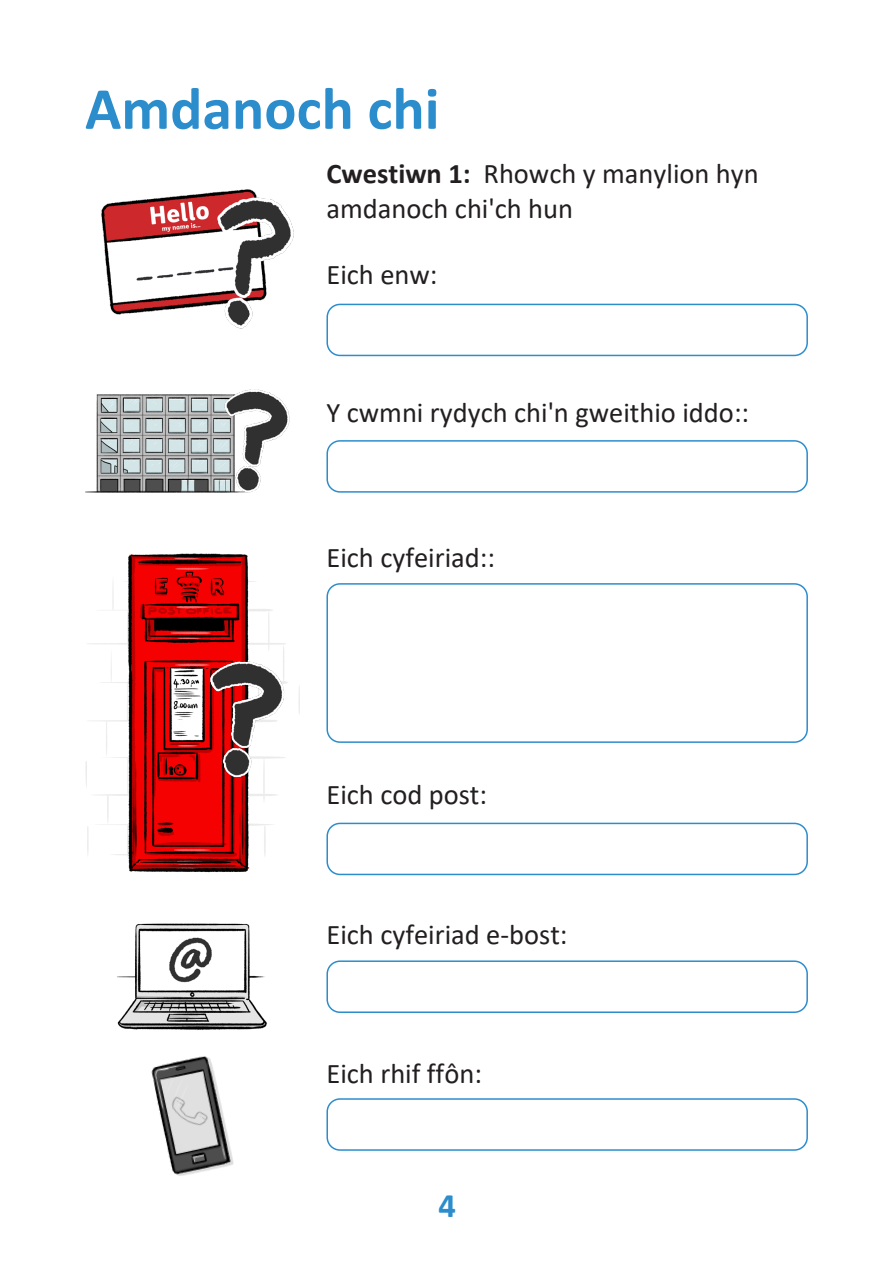
<style>
.page{position:relative;width:893px;height:1263px;background:#fff}
.page>*{position:absolute;margin:0;border:0;box-sizing:border-box;transform-origin:0 0}
.t1{font:700 60px "Calibri";color:#2c8dcd}
.t2{font:700 34.5px "Calibri";color:#2c8dcd}
.t3{font:28.5px/34.2px "Calibri";color:#231f20}
.s1{font-weight:700}
</style>
<div class="page">
<img style="left:101px;top:189px;width:193px;height:140px">
<div style="left:326px;top:304px;width:482px;height:52px;border:2px solid #2c8dcd;border-radius:13px"></div>
<div style="left:326px;top:440px;width:482px;height:53px;border:2px solid #2c8dcd;border-radius:13px"></div>
<img style="left:117px;top:923px;width:150px;height:107px">
<div style="left:326px;top:960px;width:482px;height:53px;border:2px solid #2c8dcd;border-radius:13px"></div>
<img style="left:151px;top:1056px;width:83px;height:120px">
<div style="left:326px;top:1098px;width:482px;height:53px;border:2px solid #2c8dcd;border-radius:13px"></div>
<div style="left:326px;top:823px;width:482px;height:52px;border:2px solid #2c8dcd;border-radius:13px"></div>
<div style="left:326px;top:583px;width:482px;height:160px;border:2px solid #2c8dcd;border-radius:13px"></div>
<img style="left:85px;top:395px;width:136px;height:98px">
<img style="left:221px;top:389px;width:69px;height:104px">
<img style="left:85px;top:553px;width:214px;height:320px">
<img style="left:207px;top:655px;width:78px;height:129px">
<p class="t1" style="left:85px;top:66px;width:356px">Amdanoch chi</p>
<p class="t3" style="left:326px;top:156px;width:434px"><span class="s1">Cwestiwn 1:</span> Rhowch y manylion hyn amdanoch chi'ch hun</p>
<p class="t3" style="left:326px;top:257px;width:113px">Eich enw:</p>
<p class="t3" style="left:326px;top:395px;width:424px">Y cwmni rydych chi'n gweithio iddo::</p>
<p class="t3" style="left:326px;top:540px;width:170px">Eich cyfeiriad::</p>
<p class="t3" style="left:326px;top:777px;width:162px">Eich cod post:</p>
<p class="t3" style="left:326px;top:916px;width:243px">Eich cyfeiriad e-bost:</p>
<p class="t3" style="left:326px;top:1056px;width:157px">Eich rhif ffôn:</p>
<p class="t2" style="left:439px;top:1181px;width:19px">4</p>
</div>
